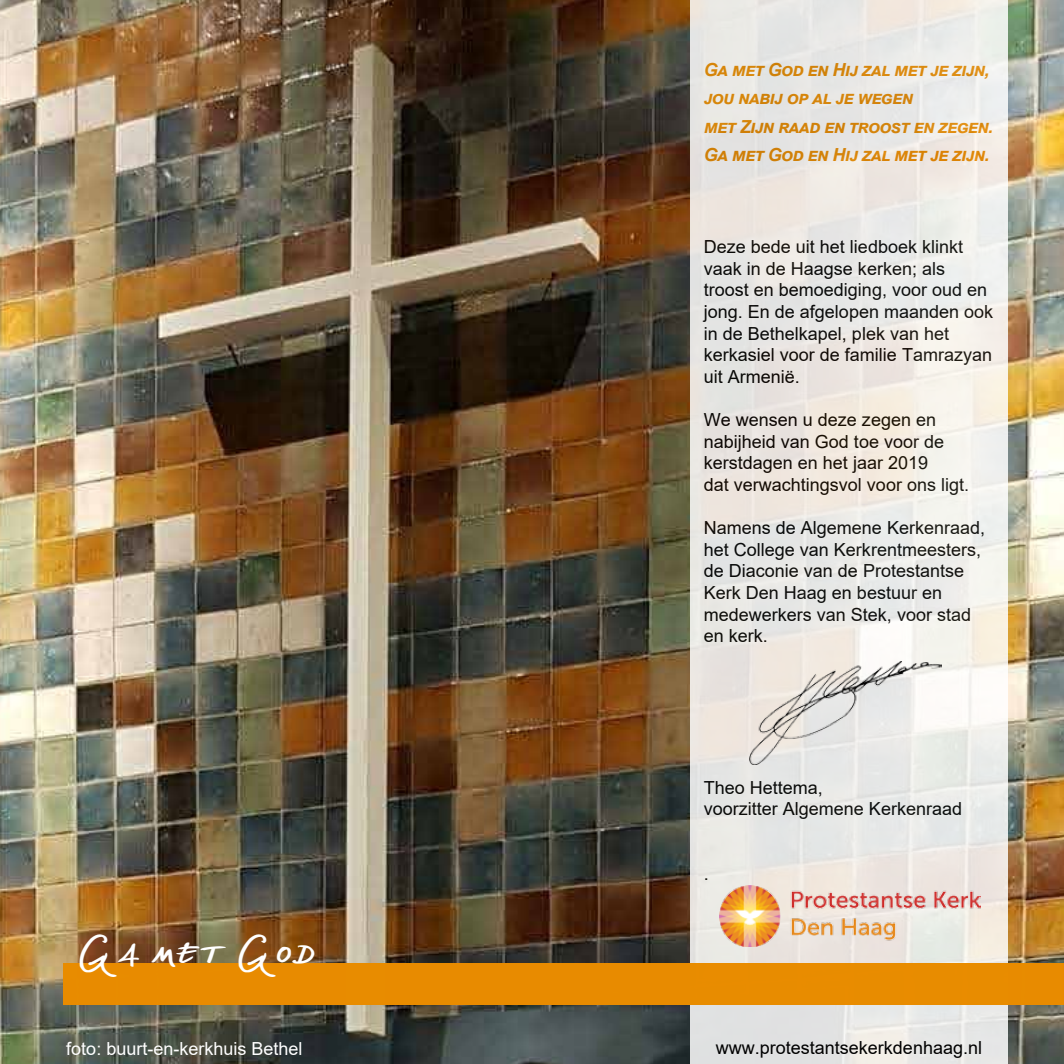
<style>
.page{position:relative;width:1064px;height:1064px;background:#fff}
.page>*{position:absolute;margin:0;border:0;box-sizing:border-box;transform-origin:0 0}
.t1{font:30px "Denishandwritting";letter-spacing:-.025em;color:#fff}
.t2{font:18px/21.6px "Arial";color:#000}
.t3{font:italic 700 18px/28.5px "Arial";letter-spacing:-.03em;color:#e98c00}
.t4{font:18px "Arial";color:#fff}
</style>
<div class="page">
<img style="left:0;top:0;width:1063px;height:1063px">
<div style="left:690px;top:0;width:317px;height:1063px;background:linear-gradient(to right,#e5e2df,#f2f0eb)"></div>
<div style="left:64px;top:962px;width:999px;height:41px;background:#e88b00"></div>
<img style="left:748px;top:661px;width:193px;height:103px">
<img style="left:719px;top:885px;width:260px;height:60px">
<p class="t3" style="left:703px;top:56px;width:291px">GA MET GOD EN HIJ ZAL MET JE ZIJN,<br>JOU NABIJ OP AL JE WEGEN<br>MET ZIJN RAAD EN TROOST EN ZEGEN.<br>GA MET GOD EN HIJ ZAL MET JE ZIJN.</p>
<p class="t2" style="left:703px;top:236px;width:291px">Deze bede uit het liedboek klinkt vaak in de Haagse kerken; als troost en bemoediging, voor oud en jong. En de afgelopen maanden ook in de Bethelkapel, plek van het kerkasiel voor de familie Tamrazyan uit Armenië.</p>
<p class="t2" style="left:703px;top:408px;width:267px">We wensen u deze zegen en nabijheid van God toe voor de kerstdagen en het jaar 2019<br>dat verwachtingsvol voor ons ligt.</p>
<p class="t2" style="left:703px;top:516px;width:283px">Namens de Algemene Kerkenraad, het College van Kerkrentmeesters, de Diaconie van de Protestantse<br>Kerk Den Haag en bestuur en medewerkers van Stek, voor stad en kerk.</p>
<p class="t2" style="left:703px;top:776px;width:260px">Theo Hettema,<br>voorzitter Algemene Kerkenraad</p>
<h1 class="t1" style="left:79px;top:934px;width:238px">GA MET GOD</h1>
<p class="t2" style="left:703px;top:862px;width:7px">.</p>
<p class="t4" style="left:66px;top:1035px;width:238px">foto: buurt-en-kerkhuis Bethel</p>
<p class="t2" style="left:715px;top:1036px;width:268px">www.protestantsekerkdenhaag.nl</p>
</div>
